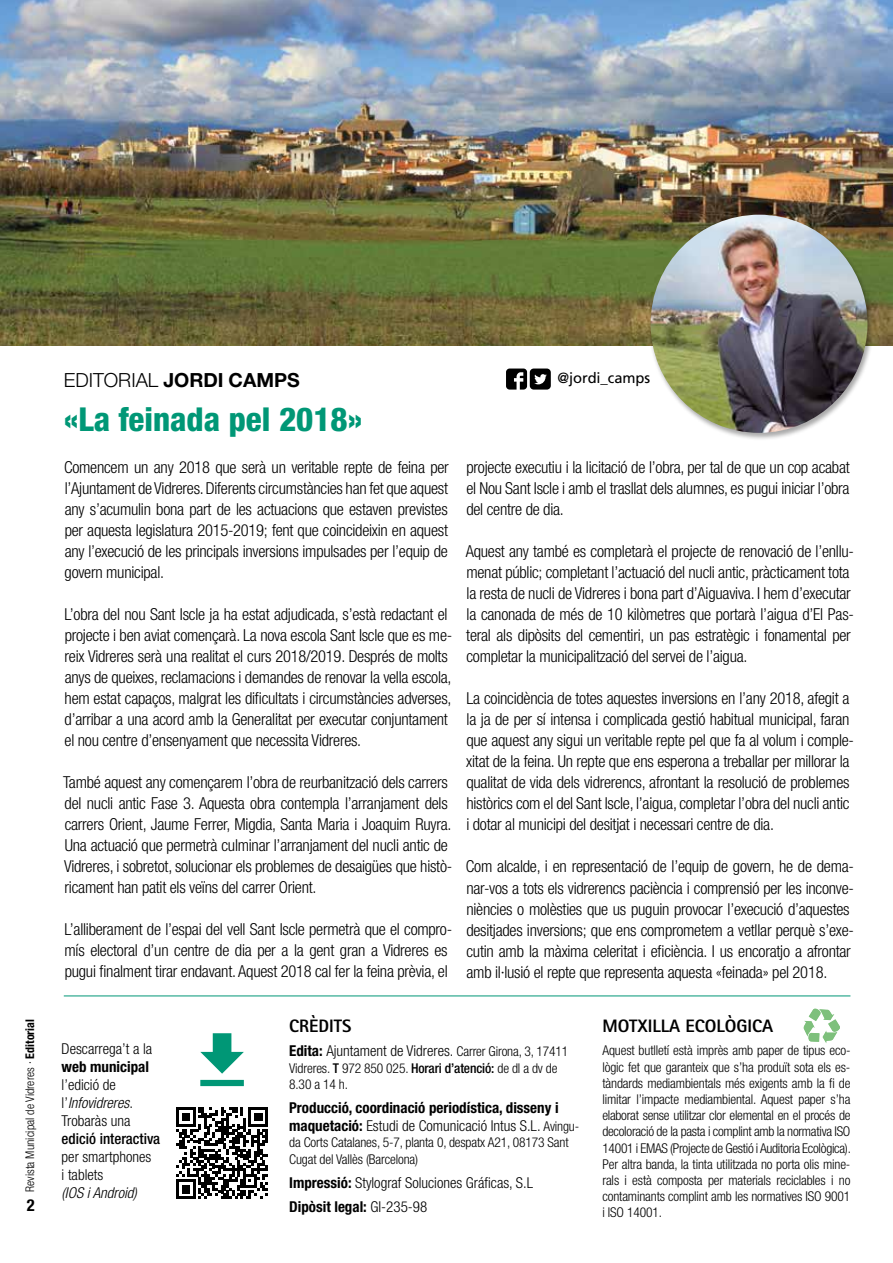
<style>
.page{position:relative;width:893px;height:1263px;background:#fff}
.page>*{position:absolute;margin:0;border:0;box-sizing:border-box;transform-origin:0 0}
.t1{font:800 condensed 33px "Helvetica Neue LT Std";color:#009776}
.t2{font:700 19.5px "Helvetica Neue LT Std";color:#000}
.t3{font:800 18px "Rotis Sans Serif Std";color:#000}
.t4{font:300 condensed 16.5px/21px "Helvetica Neue LT Std";letter-spacing:-.015em;color:#000}
.t5{font:700 condensed 16.5px "Helvetica Neue LT Std";color:#000}
.t6{font:300 condensed 15px/18px "Helvetica Neue LT Std";color:#000}
.t7{font:700 condensed 15px/18px "Helvetica Neue LT Std";color:#000}
.t8{font:500 condensed 15px "Helvetica Neue LT Std";color:#000}
.t9{font:italic 300 condensed 15px "Helvetica Neue LT Std";color:#000}
.t10{font:14.7px "Frutiger LT Std";letter-spacing:-.005em;color:#000}
.t11{font:300 condensed 13.5px/16.2px "Helvetica Neue LT Std";letter-spacing:-.01em;color:#000}
.t12{font:300 condensed 12px "Helvetica Neue LT Std";color:#000}
.s1{font-weight:700}
.s2{font-weight:300}
.s3{font-style:italic}
.s4{font-size:13.5px}
.s5{font-weight:500}
.s6{font-weight:300;font-size:13.5px}
</style>
<div class="page">
<img style="left:0;top:0;width:893px;height:346px">
<svg style="left:506px;top:368px;width:45px;height:22px"></svg>
<svg style="left:803px;top:1008px;width:37px;height:35px"></svg>
<svg style="left:200px;top:1033px;width:44px;height:53px"></svg>
<svg style="left:176px;top:1107px;width:92px;height:92px"></svg>
<hr style="left:64px;top:995px;width:786px;height:1px;background:#009776">
<div style="left:648px;top:214px;width:226px;height:227px;background:#000;opacity:.34"></div>
<img style="left:651px;top:215px;width:216px;height:218px">
<p class="t12" style="left:23px;top:1192px;width:174px;rotate:-90deg">Revista Municipal de Vidreres · <span class="s1">Editorial</span></p>
<p class="t5" style="left:27px;top:1195px;width:9px">2</p>
<p class="t2" style="left:64px;top:368px;width:237px"><span class="s2">EDITORIAL</span> JORDI CAMPS</p>
<p class="t10" style="left:557px;top:369px;width:94px">@jordi_camps</p>
<h1 class="t1" style="left:64px;top:399px;width:300px">«La feinada pel 2018»</h1>
<p class="t4" style="left:64px;top:457px;width:386px;text-align:justify">Comencem un any 2018 que serà un veritable repte de feina per l’Ajuntament de Vidreres. Diferents circumstàncies han fet que aquest any s’acumulin bona part de les actuacions que estaven previstes per aquesta legislatura 2015-2019; fent que coincideixin en aquest any l’execució de les principals inversions impulsades per l’equip de govern municipal.</p>
<p class="t4" style="left:65px;top:604px;width:389px">L’obra del nou Sant Iscle ja ha estat adjudicada, s’està redactant el projecte i ben aviat començarà. La nova escola Sant Iscle que es me&shy;reix Vidreres serà una realitat el curs 2018/2019. Després de molts anys de queixes, reclamacions i demandes de renovar la vella escola, hem estat capaços, malgrat les dificultats i circumstàncies adverses, d’arribar a una acord amb la Generalitat per executar conjuntament el nou centre d’ensenyament que necessita Vidreres.</p>
<p class="t4" style="left:63px;top:772px;width:391px">També aquest any començarem l’obra de reurbanització dels carrers del nucli antic Fase 3. Aquesta obra contempla l’arranjament dels carrers Orient, Jaume Ferrer, Migdia, Santa Maria i Joaquim Ruyra.<br>Una actuació que permetrà culminar l’arranjament del nucli antic de Vidreres, i sobretot, solucionar els problemes de desaigües que histò&shy;ricament han patit els veïns del carrer Orient.</p>
<p class="t4" style="left:65px;top:919px;width:389px">L’alliberament de l’espai del vell Sant Iscle permetrà que el compro&shy;mís electoral d’un centre de dia per a la gent gran a Vidreres es pugui finalment tirar endavant. Aquest 2018 cal fer la feina prèvia, el</p>
<p class="t4" style="left:466px;top:457px;width:385px;text-align:justify">projecte executiu i la licitació de l’obra, per tal de que un cop acabat el Nou Sant Iscle i amb el trasllat dels alumnes, es pugui iniciar l’obra del centre de dia.</p>
<p class="t4" style="left:466px;top:541px;width:390px">Aquest any també es completarà el projecte de renovació de l’enllu&shy;menat públic; completant l’actuació del nucli antic, pràcticament tota la resta de nucli de Vidreres i bona part d’Aiguaviva. I hem d’executar la canonada de més de 10 kilòmetres que portarà l’aigua d’El Pas&shy;teral als dipòsits del cementiri, un pas estratègic i fonamental per completar la municipalització del servei de l’aigua.</p>
<p class="t4" style="left:466px;top:688px;width:389px">La coincidència de totes aquestes inversions en l’any 2018, afegit a la ja de per sí intensa i complicada gestió habitual municipal, faran que aquest any sigui un veritable repte pel que fa al volum i comple&shy;xitat de la feina. Un repte que ens esperona a treballar per millorar la qualitat de vida dels vidrerencs, afrontant la resolució de problemes històrics com el del Sant Iscle, l’aigua, completar l’obra del nucli antic i dotar al municipi del desitjat i necessari centre de dia.</p>
<p class="t4" style="left:466px;top:856px;width:390px">Com alcalde, i en representació de l’equip de govern, he de dema&shy;nar-vos a tots els vidrerencs paciència i comprensió per les inconve&shy;niències o molèsties que us puguin provocar l’execució d’aquestes desitjades inversions; que ens comprometem a vetllar perquè s’exe&shy;cutin amb la màxima celeritat i eficiència. I us encoratjo a afrontar amb il·lusió el repte que representa aquesta «feinada» pel 2018.</p>
<p class="t6" style="left:62px;top:1040px;width:92px">Descarrega’t a la</p>
<p class="t7" style="left:62px;top:1058px;width:89px">web municipal</p>
<p class="t6" style="left:62px;top:1076px;width:73px">l’edició de l’<span class="s3">Infovidreres</span>.<br>Trobaràs una</p>
<p class="t8" style="left:62px;top:1130px;width:100px">edició interactiva</p>
<p class="t6" style="left:62px;top:1148px;width:91px">per smartphones i tablets</p>
<p class="t9" style="left:62px;top:1184px;width:77px">(IOS i Android)</p>
<p class="t3" style="left:289px;top:1014px;width:64px">CRÈDITS</p>
<p class="t3" style="left:602px;top:1014px;width:172px">MOTXILLA ECOLÒGICA</p>
<p class="t11" style="left:602px;top:1042px;width:250px;text-align:justify">Aquest butlletí està imprès amb paper de tipus eco&shy;lògic fet que garanteix que s’ha produït sota els es&shy;tàndards mediambientals més exigents amb la fi de limitar l’impacte mediambiental. Aquest paper s’ha elaborat sense utilitzar clor elemental en el procés de decoloració de la pasta i complint amb la normativa ISO 14001 i EMAS (Projecte de Gestió i Auditoria Ecològica).<br>Per altra banda, la tinta utilitzada no porta olis mine&shy;rals i està composta per materials reciclables i no contaminants complint amb les normatives ISO 9001 i ISO 14001.</p>
<p class="t6" style="left:289px;top:1042px;width:281px"><span class="s1">Edita:</span> Ajuntament de Vidreres. <span class="s4">Carrer Girona, 3, 17411</span></p>
<p class="t11" style="left:289px;top:1059px;width:270px">Vidreres. <span class="s5">T</span> 972 850 025. <span class="s5">Horari d’atenció:</span> de dl a dv de<br>8.30 a 14 h.</p>
<p class="t7" style="left:289px;top:1099px;width:292px">Producció, coordinació periodística, disseny i maquetació: <span class="s2">Estudi de Comunicació Intus S.L.</span> <span class="s6">Avingu-</span></p>
<p class="t11" style="left:289px;top:1134px;width:281px">da Corts Catalanes, 5-7, planta 0, despatx A21, 08173 Sant<br>Cugat del Vallès (Barcelona)</p>
<p class="t6" style="left:289px;top:1170px;width:245px;line-height:24.3px"><span class="s1">Impressió:</span> Stylograf Soluciones Gráficas, S.L<br><span class="s1">Dipòsit legal:</span> GI-235-98</p>
</div>
